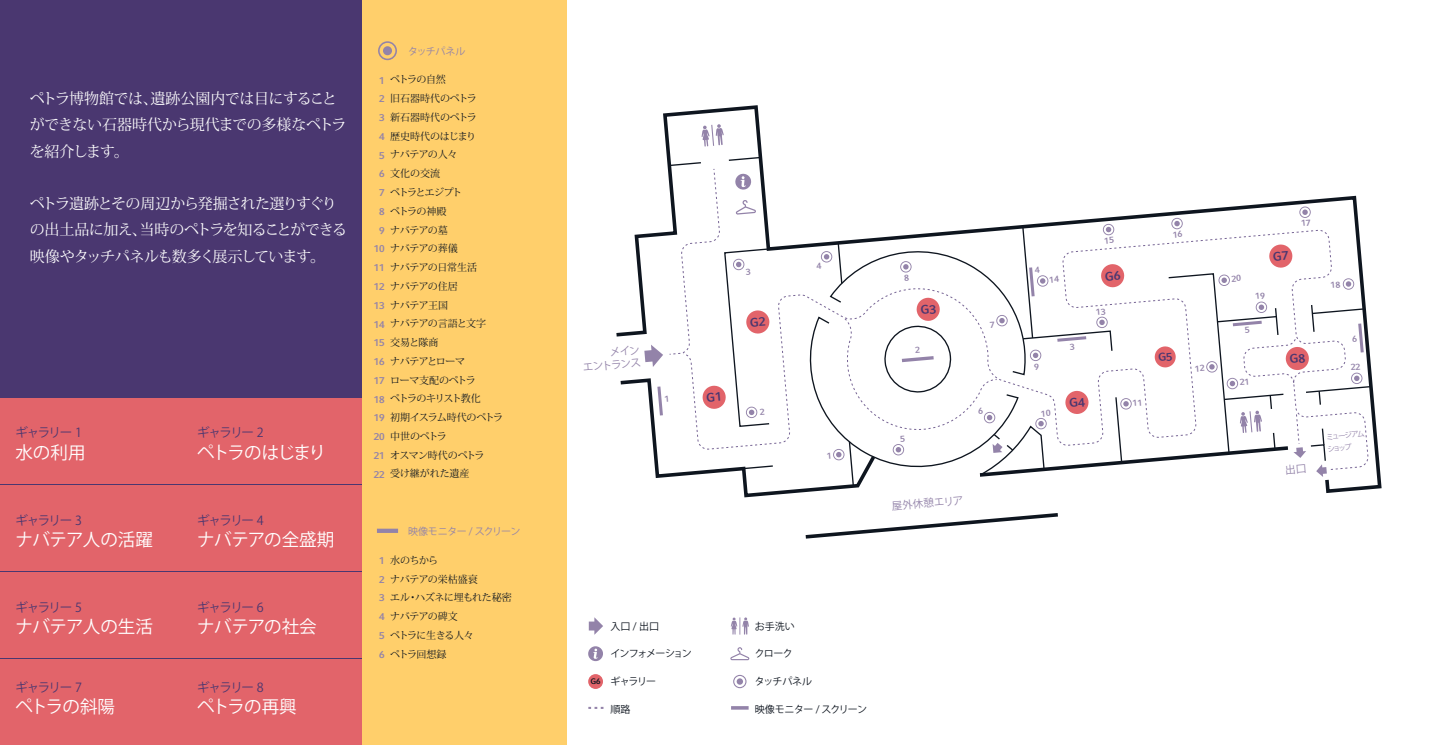
<style>
.page{position:relative;width:1433px;height:745px;background:#fff}
.page>*{position:absolute;margin:0;border:0;box-sizing:border-box;transform-origin:0 0}
.t1{font:17.5px "Koz Go Pr 6 N";letter-spacing:-.03em;color:#fff}
.t2{font:17.5px "Koz Go Pr 6 N";letter-spacing:-.1em;color:#fff}
.t3{font:15px/26.2px "Koz Min Pr 6 N";letter-spacing:-.06em;color:#fff}
.t4{font:15px/26.2px "Koz Min Pr 6 N";letter-spacing:-.04em;color:#fff}
.t5{font:12.5px "Koz Go Pr 6 N";letter-spacing:-.11em;color:#4a3770}
.t6{font:10.62px/12.4px "Koz Go Pr 6 N";color:#9383a9;text-align:right}
.t7{font:10px/18.8px "Koz Min Pr 6 N";letter-spacing:-.04em;color:#0e151f}
.t8{font:700 10px/18.8px "Compatil Fact LT Pro";color:#9383a9;text-align:center}
.t9{font:10px "Koz Go Pr 6 N";letter-spacing:-.06em;color:#0e151f}
.t10{font:10px "Koz Go Pr 6 N";letter-spacing:-.055em;color:#9383a9}
.t11{font:10px "Koz Go Pr 6 N";letter-spacing:-.115em;color:#0e151f}
.t12{font:700 8px "Compatil Fact LT Pro";color:#0e151f}
.t13{font:7.5px/12.4px "Koz Go Pr 6 N";color:#9383a9}
</style>
<div class="page">
<div style="left:362px;top:0;width:205px;height:744px;background:#ffcf6b"></div>
<svg style="left:378px;top:41px;width:19px;height:19px"></svg>
<div style="left:383px;top:46px;width:9px;height:9px;background:#9383a9;border-radius:50%"></div>
<div style="left:377px;top:528px;width:21px;height:5px;background:#9383a9"></div>
<div style="left:0;top:0;width:362px;height:744px;background:#4a3770"></div>
<div style="left:182px;top:398px;width:180px;height:85px;background:#e2646a"></div>
<div style="left:0;top:398px;width:180px;height:85px;background:#e2646a"></div>
<div style="left:182px;top:485px;width:180px;height:85px;background:#e2646a"></div>
<div style="left:0;top:485px;width:180px;height:85px;background:#e2646a"></div>
<div style="left:182px;top:572px;width:180px;height:85px;background:#e2646a"></div>
<div style="left:0;top:572px;width:180px;height:85px;background:#e2646a"></div>
<div style="left:182px;top:659px;width:180px;height:85px;background:#e2646a"></div>
<div style="left:0;top:659px;width:180px;height:85px;background:#e2646a"></div>
<svg style="left:805px;top:513px;width:253px;height:26px"></svg>
<svg style="left:588px;top:706px;width:15px;height:2px"></svg>
<div style="left:588px;top:674px;width:15px;height:14px;background:#e2646a;border-radius:50%"></div>
<svg style="left:730px;top:647px;width:19px;height:13px"></svg>
<svg style="left:588px;top:646px;width:15px;height:15px"></svg>
<svg style="left:589px;top:617px;width:14px;height:17px"></svg>
<svg style="left:731px;top:617px;width:18px;height:17px"></svg>
<svg style="left:733px;top:674px;width:13px;height:14px"></svg>
<div style="left:736px;top:678px;width:7px;height:6px;background:#9383a9;border-radius:50%"></div>
<hr style="left:731px;top:706px;width:17px;height:3px;background:#9383a9">
<svg style="left:617px;top:124px;width:755px;height:374px"></svg>
<h2 class="t4" style="left:30px;top:86px;width:318px">ペトラ博物館では、遺跡公園内では目にすることができない石器時代から現代までの多様なペトラを紹介します。</h2>
<h2 class="t3" style="left:30px;top:191px;width:319px">ペトラ遺跡とその周辺から発掘された選りすぐりの出土品に加え、当時のペトラを知ることができる映像やタッチパネルも数多く展示しています。</h2>
<p class="t5" style="left:15px;top:426px;width:68px">ギャラリー 1</p>
<h1 class="t1" style="left:15px;top:442px;width:71px">水の利用</h1>
<p class="t5" style="left:197px;top:426px;width:68px">ギャラリー 2</p>
<h1 class="t2" style="left:197px;top:442px;width:130px">ペトラのはじまり</h1>
<p class="t5" style="left:15px;top:512px;width:68px">ギャラリー 3</p>
<h1 class="t1" style="left:15px;top:529px;width:139px">ナバテア人の活躍</h1>
<p class="t5" style="left:197px;top:512px;width:68px">ギャラリー 4</p>
<h1 class="t1" style="left:197px;top:529px;width:139px">ナバテアの全盛期</h1>
<p class="t5" style="left:15px;top:599px;width:68px">ギャラリー 5</p>
<h1 class="t1" style="left:15px;top:616px;width:139px">ナバテア人の生活</h1>
<p class="t5" style="left:197px;top:599px;width:68px">ギャラリー 6</p>
<h1 class="t1" style="left:197px;top:616px;width:121px">ナバテアの社会</h1>
<p class="t5" style="left:15px;top:680px;width:68px">ギャラリー 7</p>
<h1 class="t1" style="left:15px;top:697px;width:101px">ペトラの斜陽</h1>
<p class="t5" style="left:197px;top:680px;width:68px">ギャラリー 8</p>
<h1 class="t1" style="left:197px;top:697px;width:101px">ペトラの再興</h1>
<p class="t10" style="left:408px;top:46px;width:59px">タッチパネル</p>
<p class="t7" style="left:390px;top:70px;width:115px">ペトラの自然<br>旧石器時代のペトラ<br>新石器時代のペトラ<br>歴史時代のはじまり<br>ナバテアの人々<br>文化の交流<br>ペトラとエジプト<br>ペトラの神殿<br>ナバテアの墓<br>ナバテアの葬儀<br>ナバテアの日常生活<br>ナバテアの住居<br>ナバテア王国<br>ナバテアの言語と文字<br>交易と隊商<br>ナバテアとローマ<br>ローマ支配のペトラ<br>ペトラのキリスト教化<br>初期イスラム時代のペトラ中世のペトラ<br>オスマン時代のペトラ<br>受け継がれた遺産</p>
<p class="t8" style="left:374px;top:71px;width:13px">1<br>2<br>3<br>4<br>5<br>6<br>7<br>8<br>9<br>10<br>11<br>12<br>13<br>14<br>15<br>16<br>17<br>18<br>19<br>20<br>21<br>22</p>
<p class="t10" style="left:408px;top:525px;width:114px">映像モニター / スクリーン</p>
<p class="t8" style="left:379px;top:551px;width:7px;text-align:justify">1<br>2<br>3<br>4<br>5<br>6</p>
<p class="t7" style="left:390px;top:550px;width:123px">水のちから<br>ナバテアの栄枯盛衰<br>エル・ハズネに埋もれた秘密ナバテアの碑文<br>ペトラに生きる人々<br>ペトラ回想録</p>
<p class="t6" style="left:581px;top:349px;width:60px;rotate:-5deg">メイン<br>エントランス</p>
<p class="t12" style="left:590px;top:676px;width:12px">G6</p>
<p class="t9" style="left:610px;top:620px;width:50px">入口 / 出口</p>
<p class="t11" style="left:610px;top:648px;width:83px">インフォメーション</p>
<p class="t9" style="left:610px;top:675px;width:47px">ギャラリー</p>
<p class="t9" style="left:610px;top:703px;width:21px">順路</p>
<p class="t6" style="left:891px;top:500px;width:73px;rotate:-5deg">屋外休憩エリア</p>
<p class="t9" style="left:755px;top:620px;width:41px">お手洗い</p>
<p class="t9" style="left:755px;top:648px;width:49px">クローク　</p>
<p class="t9" style="left:755px;top:675px;width:59px">タッチパネル</p>
<p class="t9" style="left:755px;top:703px;width:114px">映像モニター / スクリーン</p>
<p class="t13" style="left:1326px;top:430px;width:40px;rotate:-5deg">ミュージアムショップ</p>
</div>
